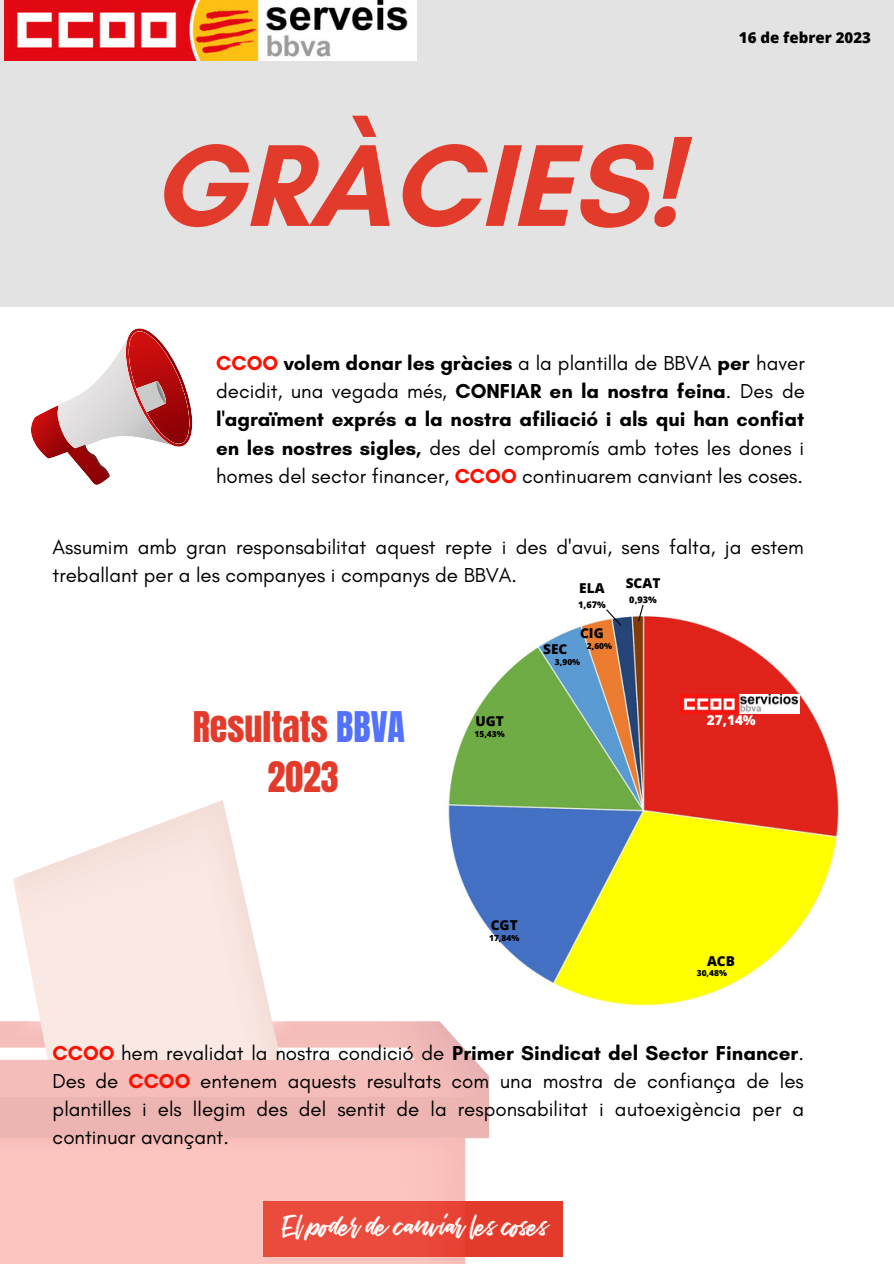
<style>
.page{position:relative;width:894px;height:1264px;background:#fff}
.page>*{position:absolute;margin:0;border:0;box-sizing:border-box;transform-origin:0 0}
.t1{font:700 118.65px "Glacial Indifference";color:#e33b2b}
.t2{font:36px/49.5px "Anton";color:#e33b2b;text-align:center}
.t3{font:31.5px "Pinarak";color:#fff}
.t4{font:20.55px/28.2px "Glacial Indifference";color:#000;text-align:justify}
.t5{font:800 15px "Open Sans";color:#000}
.t6{font:800 13.65px "Open Sans";color:#000}
.t7{font:800 13.65px "Open Sans";color:#fff}
.t8{font:800 9.15px "Open Sans";color:#000}
.t9{font:800 8.4px "Open Sans";color:#000}
.s1{font-weight:700;color:#ff0f00}
.s2{font-weight:700}
.s3{color:#5271ff}
</style>
<div class="page">
<div style="left:0;top:0;width:893px;height:307px;background:#e3e3e3"></div>
<svg style="left:31px;top:328px;width:161px;height:157px"></svg>
<div style="left:263px;top:1201px;width:299px;height:55px;background:#e33b2b"></div>
<img style="left:448px;top:616px;width:391px;height:390px">
<img style="left:0;top:800px;width:488px;height:463px">
<img style="left:5px;top:0;width:411px;height:61px">
<img style="left:680px;top:694px;width:119px;height:19px">
<svg style="left:604px;top:609px;width:18px;height:18px"></svg>
<svg style="left:637px;top:604px;width:7px;height:18px"></svg>
<h1 class="t1" style="left:150px;top:113px;width:531px">GRÀCIES!</h1>
<p class="t5" style="left:738px;top:27px;width:133px">16 de febrer 2023</p>
<p class="t4" style="left:216px;top:349px;width:590px"><span class="s1">CCOO</span> <span class="s2">volem donar les gràcies</span> a la plantilla de BBVA <span class="s2">per</span> haver decidit, una vegada més, <span class="s2">CONFIAR en la nostra feina</span>. Des de <span class="s2">l'agraïment exprés a la nostra afiliació i als qui han confiat en les nostres sigles,</span> des del compromís amb totes les dones i homes del sector financer, <span class="s1">CCOO</span> continuarem canviant les coses.</p>
<p class="t4" style="left:53px;top:532px;width:752px">Assumim amb gran responsabilitat aquest repte i des d'avui, sens falta, ja estem treballant per a les companyes i companys de BBVA.</p>
<p class="t6" style="left:625px;top:573px;width:36px">SCAT</p>
<p class="t8" style="left:629px;top:593px;width:29px">0,93%</p>
<p class="t6" style="left:579px;top:578px;width:27px">ELA</p>
<p class="t8" style="left:578px;top:597px;width:29px">1,67%</p>
<p class="t6" style="left:580px;top:623px;width:25px">CIG</p>
<p class="t9" style="left:586px;top:640px;width:27px">2,60%</p>
<p class="t6" style="left:543px;top:639px;width:26px">SEC</p>
<p class="t9" style="left:555px;top:656px;width:27px">3,90%</p>
<h2 class="t2" style="left:193px;top:703px;width:214px">Resultats <span class="s3">BBVA<br></span>2023</h2>
<p class="t7" style="left:706px;top:710px;width:50px">27,14%</p>
<p class="t6" style="left:475px;top:711px;width:30px">UGT</p>
<p class="t9" style="left:474px;top:728px;width:32px">15,43%</p>
<p class="t6" style="left:490px;top:915px;width:28px">CGT</p>
<p class="t9" style="left:489px;top:932px;width:32px">17,84%</p>
<p class="t6" style="left:706px;top:951px;width:29px">ACB</p>
<p class="t9" style="left:696px;top:967px;width:32px">30,48%</p>
<p class="t4" style="left:53px;top:1038px;width:752px"><span class="s1">CCOO</span> hem revalidat la nostra condició de <span class="s2">Primer Sindicat del Sector Financer</span>.<br>Des de <span class="s1">CCOO</span> entenem aquests resultats com una mostra de confiança de les plantilles i els llegim des del sentit de la responsabilitat i autoexigència per a continuar avançant.</p>
<h3 class="t3" style="left:283px;top:1212px;width:267px">El poder de canviar les coses</h3>
</div>
